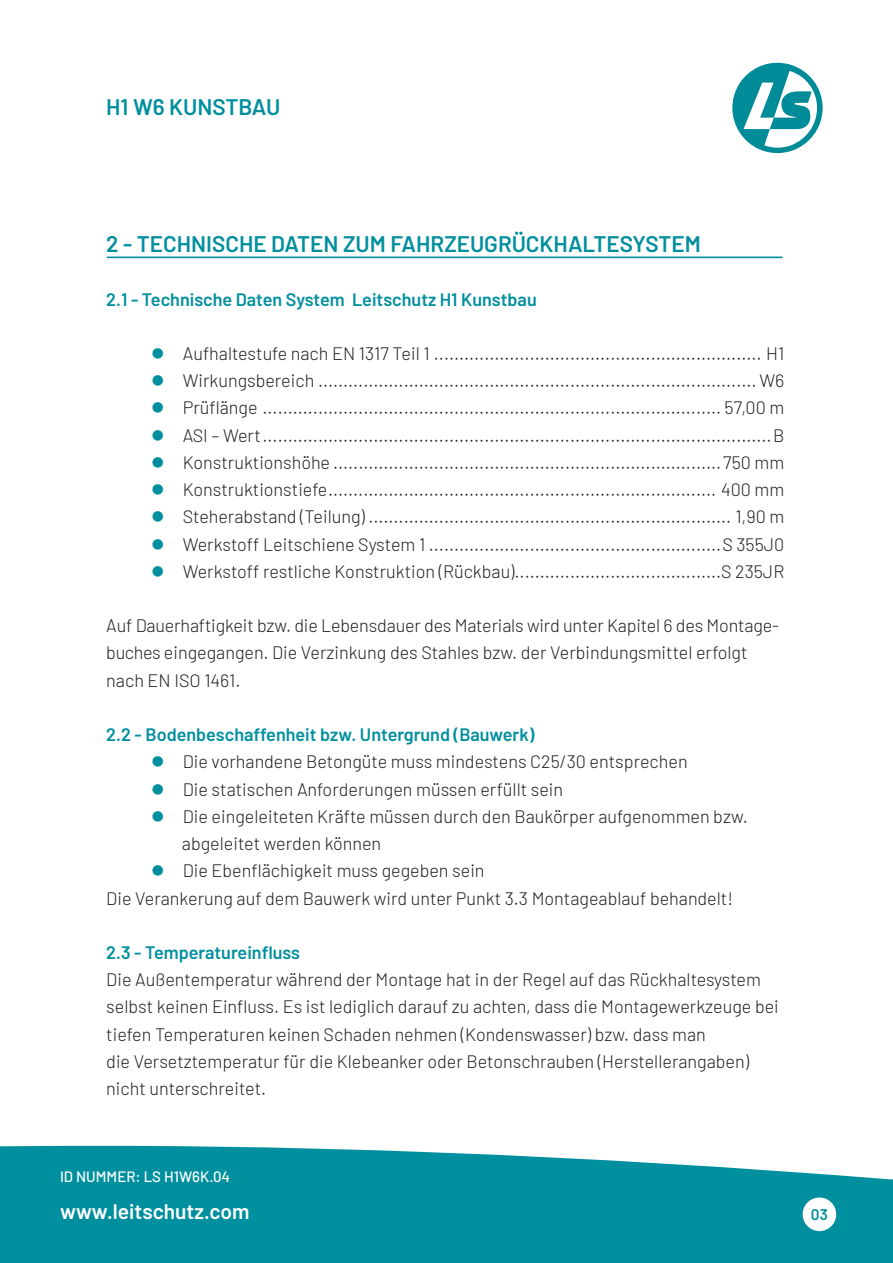
<style>
.page{position:relative;width:893px;height:1263px;background:#fff}
.page>*{position:absolute;margin:0;border:0;box-sizing:border-box;transform-origin:0 0}
.t1{font:600 22.5px "Barlow";color:#008f9e}
.t2{font:600 21px "Barlow";color:#fff}
.t3{font:300 18px/27.3px "Barlow";color:#231f20}
.t4{font:600 18px "Barlow";color:#008f9e}
.t5{font:600 15.3px "Barlow";color:#008f9e}
.t6{font:500 15px "Barlow";color:#fff}
.s1{color:#008f9e}
</style>
<div class="page">
<svg style="left:0;top:1145px;width:893px;height:118px;background:#1899a7"></svg>
<svg style="left:732px;top:63px;width:91px;height:90px"></svg>
<hr style="left:107px;top:257px;width:675px;height:1px;background:#008f9e">
<div style="left:803px;top:1197px;width:33px;height:34px;background:#fff;border-radius:50%"></div>
<p class="t1" style="left:106px;top:90px;width:176px">H1 W6 KUNSTBAU</p>
<p class="t1" style="left:106px;top:227px;width:596px">2 - TECHNISCHE DATEN ZUM FAHRZEUGRÜCKHALTESYSTEM</p>
<p class="t4" style="left:106px;top:286px;width:432px">2.1 - Technische Daten System Leitschutz H1 Kunstbau</p>
<p class="t3" style="left:151px;top:338px;width:635px"><span class="s1">●</span> Aufhaltestufe nach EN 1317 Teil 1 ................................................................. H1</p>
<p class="t3" style="left:151px;top:366px;width:635px"><span class="s1">●</span> Wirkungsbereich ....................................................................................... W6</p>
<p class="t3" style="left:151px;top:393px;width:635px"><span class="s1">●</span> Prüflänge ........................................................................................... 57,00 m</p>
<p class="t3" style="left:151px;top:420px;width:634px"><span class="s1">●</span> ASI – Wert.....................................................................................................B</p>
<p class="t3" style="left:151px;top:447px;width:635px"><span class="s1">●</span> Konstruktionshöhe .............................................................................750 mm</p>
<p class="t3" style="left:151px;top:475px;width:635px"><span class="s1">●</span> Konstruktionstiefe............................................................................. 400 mm</p>
<p class="t3" style="left:151px;top:502px;width:635px"><span class="s1">●</span> Steherabstand (Teilung) ........................................................................ 1,90 m</p>
<p class="t3" style="left:151px;top:529px;width:635px"><span class="s1">●</span> Werkstoff Leitschiene System 1 ..........................................................S 355J0</p>
<p class="t3" style="left:151px;top:556px;width:635px"><span class="s1">●</span> Werkstoff restliche Konstruktion (Rückbau).........................................S 235JR</p>
<p class="t3" style="left:106px;top:611px;width:674px">Auf Dauerhaftigkeit bzw. die Lebensdauer des Materials wird unter Kapitel 6 des Montage-</p>
<p class="t3" style="left:106px;top:638px;width:643px">buches eingegangen. Die Verzinkung des Stahles bzw. der Verbindungsmittel erfolgt nach EN ISO 1461.</p>
<p class="t4" style="left:106px;top:721px;width:430px">2.2 - Bodenbeschaffenheit bzw. Untergrund (Bauwerk)</p>
<p class="t3" style="left:151px;top:747px;width:538px"><span class="s1">●</span> Die vorhandene Betongüte muss mindestens C25/30 entsprechen</p>
<p class="t3" style="left:151px;top:774px;width:413px"><span class="s1">●</span> Die statischen Anforderungen müssen erfüllt sein</p>
<p class="t3" style="left:151px;top:801px;width:598px"><span class="s1">●</span> Die eingeleiteten Kräfte müssen durch den Baukörper aufgenommen bzw.</p>
<p class="t3" style="left:182px;top:828px;width:201px">abgeleitet werden können</p>
<p class="t3" style="left:151px;top:856px;width:335px"><span class="s1">●</span> Die Ebenflächigkeit muss gegeben sein</p>
<p class="t3" style="left:106px;top:883px;width:628px">Die Verankerung auf dem Bauwerk wird unter Punkt 3.3 Montageablauf behandelt!</p>
<p class="t4" style="left:106px;top:939px;width:195px">2.3 - Temperatureinfluss</p>
<p class="t3" style="left:106px;top:965px;width:674px">Die Außentemperatur während der Montage hat in der Regel auf das Rückhaltesystem selbst keinen Einfluss. Es ist lediglich darauf zu achten, dass die Montagewerkzeuge bei tiefen Temperaturen keinen Schaden nehmen (Kondenswasser) bzw. dass man</p>
<p class="t3" style="left:106px;top:1046px;width:644px">die Versetztemperatur für die Klebeanker oder Betonschrauben (Herstellerangaben)</p>
<p class="t3" style="left:106px;top:1074px;width:161px">nicht unterschreitet.</p>
<p class="t6" style="left:60px;top:1166px;width:171px">ID NUMMER: LS H1W6K.04</p>
<p class="t2" style="left:60px;top:1196px;width:191px">www.leitschutz.com</p>
<p class="t5" style="left:811px;top:1203px;width:18px">03</p>
</div>
